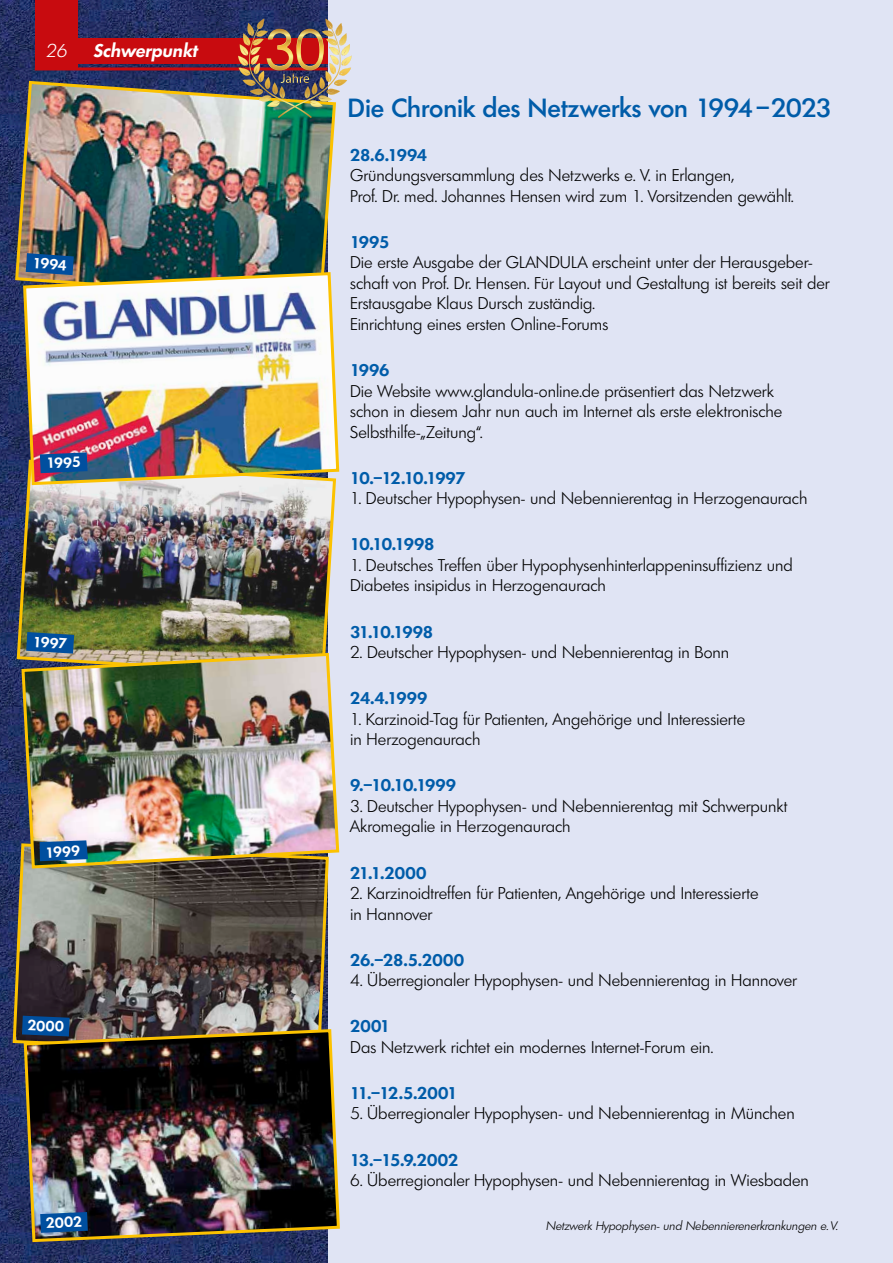
<style>
.page{position:relative;width:893px;height:1263px;background:#e0e4f4}
.page>*{position:absolute;margin:0;border:0;box-sizing:border-box;transform-origin:0 0}
.t1{font:500 25.5px "Limerick";color:#005ca9}
.t2{font:italic 600 18px "Limerick";letter-spacing:.005em;color:#fff}
.t3{font:italic 300 18px "Limerick";color:#fff}
.t4{font:300 16.5px/20.5px "Limerick";color:#000}
.t5{font:600 16.5px "Limerick";letter-spacing:-.025em;color:#005ca9}
.t6{font:600 16.5px "Limerick";letter-spacing:-.07em;color:#005ca9}
.t7{font:600 14.25px "Limerick";color:#fff}
.t8{font:italic 300 12px "Limerick";color:#000}
</style>
<div class="page">
<img style="left:0;top:0;width:327px;height:1263px">
<div style="left:76px;top:39px;width:252px;height:25px;background:#c80b0f"></div>
<div style="left:35px;top:0;width:42px;height:69px;background:#c80b0f"></div>
<hr style="left:35px;top:67px;width:292px;height:3px;background:#c80b0f">
<img style="left:11px;top:842px;width:318px;height:216px">
<svg style="left:22px;top:1016px;width:48px;height:11px"></svg>
<img style="left:22px;top:1027px;width:318px;height:217px">
<svg style="left:40px;top:1212px;width:48px;height:21px"></svg>
<img style="left:15px;top:458px;width:321px;height:221px">
<svg style="left:26px;top:632px;width:48px;height:19px"></svg>
<img style="left:20px;top:651px;width:320px;height:219px">
<svg style="left:40px;top:840px;width:48px;height:21px"></svg>
<img style="left:14px;top:79px;width:321px;height:224px">
<svg style="left:26px;top:253px;width:48px;height:18px"></svg>
<img style="left:22px;top:271px;width:318px;height:216px">
<svg style="left:40px;top:452px;width:48px;height:21px"></svg>
<img style="left:238px;top:19px;width:114px;height:99px">
<p class="t3" style="left:46px;top:39px;width:23px">26</p>
<p class="t2" style="left:94px;top:39px;width:105px">Schwerpunkt</p>
<p class="t7" style="left:33px;top:254px;width:36px;rotate:4deg">1994</p>
<p class="t7" style="left:46px;top:454px;width:36px;rotate:-3deg">1995</p>
<p class="t7" style="left:34px;top:632px;width:36px;rotate:4deg">1997</p>
<p class="t7" style="left:45px;top:843px;width:36px;rotate:-3deg">1999</p>
<p class="t7" style="left:28px;top:1016px;width:38px;rotate:3deg">2000</p>
<p class="t7" style="left:45px;top:1214px;width:38px;rotate:-3deg">2002</p>
<h1 class="t1" style="left:348px;top:91px;width:485px">Die Chronik des Netzwerks von 1994–2023</h1>
<p class="t5" style="left:350px;top:144px;width:79px">28.6.1994</p>
<p class="t4" style="left:350px;top:165px;width:445px">Gründungsversammlung des Netzwerks e. V. in Erlangen,<br>Prof. Dr. med. Johannes Hensen wird zum 1. Vorsitzenden gewählt.</p>
<p class="t5" style="left:350px;top:231px;width:41px">1995</p>
<p class="t4" style="left:350px;top:252px;width:481px">Die erste Ausgabe der GLANDULA erscheint unter der Herausgeber&shy;schaft von Prof. Dr. Hensen. Für Layout und Gestaltung ist bereits seit der Erstausgabe Klaus Dursch zuständig.<br>Einrichtung eines ersten Online-Forums</p>
<p class="t5" style="left:350px;top:359px;width:41px">1996</p>
<p class="t4" style="left:350px;top:380px;width:434px">Die Website www.glandula-online.de präsentiert das Netzwerk schon in diesem Jahr nun auch im Internet als erste elektronische<br>Selbsthilfe-„Zeitung“.</p>
<p class="t6" style="left:350px;top:467px;width:117px">10.–12.10.1997</p>
<p class="t4" style="left:350px;top:488px;width:459px">1. Deutscher Hypophysen- und Nebennierentag in Herzogenaurach</p>
<p class="t5" style="left:350px;top:534px;width:86px">10.10.1998</p>
<p class="t4" style="left:350px;top:555px;width:444px">1. Deutsches Treffen über Hypophysenhinterlappeninsuffizienz und<br>Diabetes insipidus in Herzogenaurach</p>
<p class="t5" style="left:350px;top:621px;width:84px">31.10.1998</p>
<p class="t4" style="left:350px;top:642px;width:381px">2. Deutscher Hypophysen- und Nebennierentag in Bonn</p>
<p class="t5" style="left:350px;top:687px;width:79px">24.4.1999</p>
<p class="t4" style="left:350px;top:708px;width:396px">1. Karzinoid-Tag für Patienten, Angehörige und Interessierte in Herzogenaurach</p>
<p class="t5" style="left:350px;top:775px;width:107px">9.–10.10.1999</p>
<p class="t4" style="left:350px;top:796px;width:439px">3. Deutscher Hypophysen- und Nebennierentag mit Schwerpunkt<br>Akromegalie in Herzogenaurach</p>
<p class="t5" style="left:350px;top:862px;width:78px">21.1.2000</p>
<p class="t4" style="left:350px;top:883px;width:410px">2. Karzinoidtreffen für Patienten, Angehörige und Interessierte in Hannover</p>
<p class="t5" style="left:350px;top:949px;width:115px">26.–28.5.2000</p>
<p class="t4" style="left:350px;top:970px;width:448px">4. Überregionaler Hypophysen- und Nebennierentag in Hannover</p>
<p class="t5" style="left:350px;top:1016px;width:42px">2001</p>
<p class="t4" style="left:350px;top:1037px;width:364px">Das Netzwerk richtet ein modernes Internet-Forum ein.</p>
<p class="t5" style="left:350px;top:1082px;width:109px">11.–12.5.2001</p>
<p class="t4" style="left:350px;top:1103px;width:446px">5. Überregionaler Hypophysen- und Nebennierentag in München</p>
<p class="t5" style="left:350px;top:1149px;width:110px">13.–15.9.2002</p>
<p class="t4" style="left:350px;top:1170px;width:460px">6. Überregionaler Hypophysen- und Nebennierentag in Wiesbaden</p>
<p class="t8" style="left:546px;top:1218px;width:293px">Netzwerk Hypophysen- und Nebennierenerkrankungen e. V.</p>
</div>
